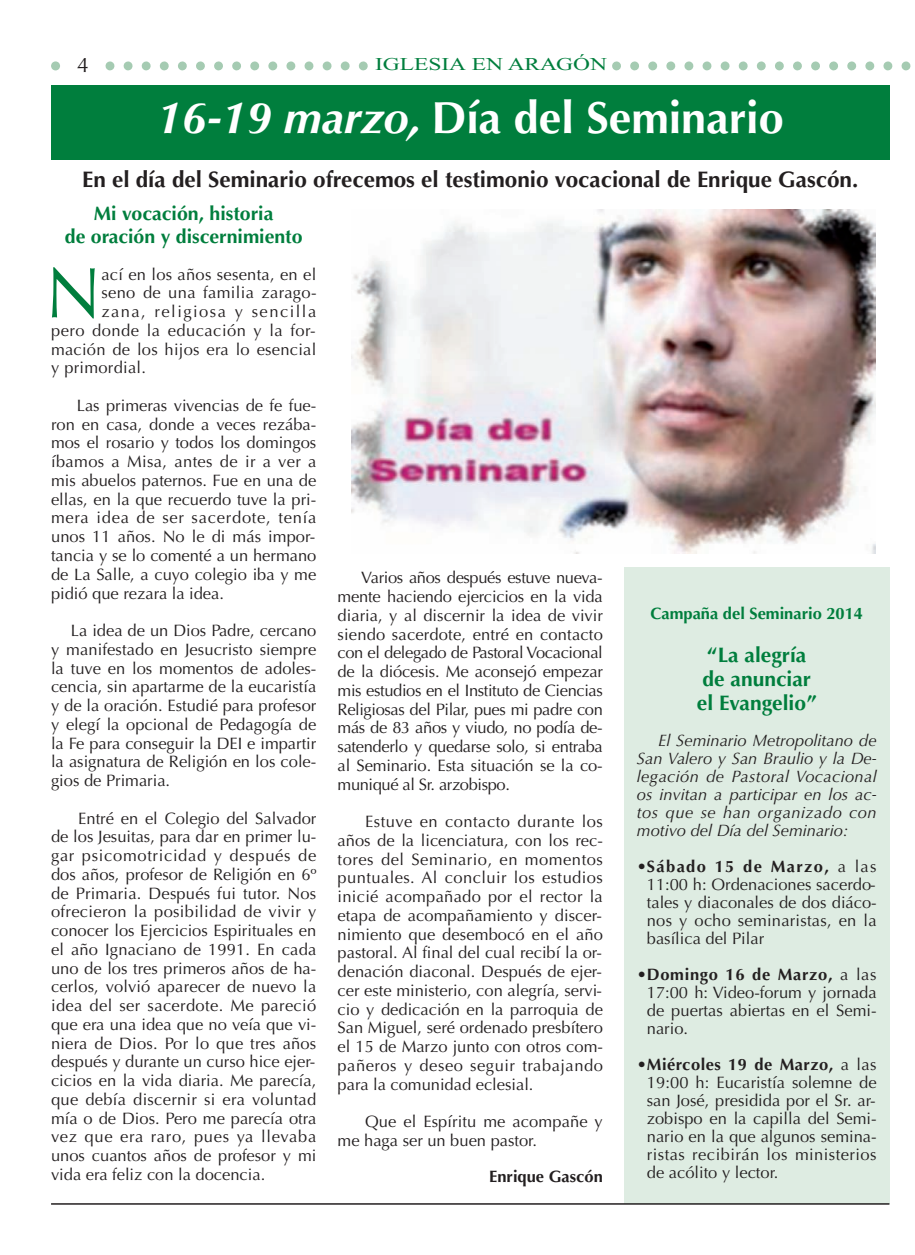
<style>
.page{position:relative;width:915px;height:1255px;background:#fff}
.page>*{position:absolute;margin:0;border:0;box-sizing:border-box;transform-origin:0 0}
.t1{font:71.55px "Optima";color:#007e3d}
.t2{font:700 45px "Optima";color:#fff}
.t3{font:700 22.5px "Optima";color:#231f20}
.t4{font:700 21px/24px "Optima";color:#007e3d;text-align:center}
.t5{font:21px "Optima LT Std";color:#231f20}
.t6{font:700 19.5px/22.5px "Optima";color:#007e3d;text-align:center}
.t7{font:18px "Times New Roman";color:#007e3d;scale:1.3 1}
.t8{font:16.5px/18.8px "Optima";color:#231f20;text-align:justify}
.t9{font:italic 16.5px/18px "Optima";color:#231f20;text-align:justify}
.t10{font:16.5px "Optima";letter-spacing:.03em;color:#231f20}
.t11{font:16.5px "Optima";letter-spacing:.02em;color:#231f20}
.t12{font:16.5px "Optima";letter-spacing:.09em;color:#231f20}
.t13{font:700 16.5px "Optima";color:#007e3d}
.t14{font:700 16.5px "Optima";color:#231f20}
.s1{font-style:italic}
.s2{font-weight:700}
</style>
<div class="page">
<div style="left:623px;top:567px;width:266px;height:636px;background:#deece2"></div>
<svg style="left:51px;top:61px;width:860px;height:9px"></svg>
<div style="left:371px;top:51px;width:239px;height:30px;background:#fff"></div>
<div style="left:69px;top:51px;width:28px;height:30px;background:#fff"></div>
<div style="left:51px;top:85px;width:838px;height:75px;background:#007e3d"></div>
<hr style="left:51px;top:1203px;width:838px;height:1px;background:#231f20">
<img style="left:352px;top:209px;width:523px;height:344px">
<p class="t5" style="left:77px;top:58px;width:13px">4</p>
<p class="t7" style="left:375px;top:58px;width:180px">IGLESIA EN ARAGÓN</p>
<p class="t2" style="left:157px;top:99px;width:628px"><span class="s1">16-19 marzo,</span> Día del Seminario</p>
<p class="t3" style="left:82px;top:170px;width:777px">En el día del Seminario ofrecemos el testimonio vocacional de Enrique Gascón.</p>
<p class="t6" style="left:65px;top:204px;width:239px">Mi vocación, historia<br>de oración y discernimiento</p>
<p class="t1" style="left:45px;top:263px;width:57px">N</p>
<p class="t8" style="left:101px;top:266px;width:216px">ací en los años sesenta, en el</p>
<p class="t11" style="left:101px;top:286px;width:217px">seno de una familia zarago-</p>
<p class="t12" style="left:101px;top:305px;width:216px">zana, religiosa y sencilla</p>
<p class="t10" style="left:51px;top:323px;width:266px">pero donde la educación y la for-</p>
<p class="t8" style="left:51px;top:341px;width:267px">mación de los hijos era lo esencial</p>
<p class="t8" style="left:51px;top:360px;width:96px">y primordial.</p>
<p class="t8" style="left:51px;top:397px;width:267px;text-indent:26px">Las primeras vivencias de fe fue&shy;ron en casa, donde a veces rezába&shy;mos el rosario y todos los domingos íbamos a Misa, antes de ir a ver a mis abuelos paternos. Fue en una de ellas, en la que recuerdo tuve la pri&shy;mera idea de ser sacerdote, tenía unos 11 años. No le di más impor&shy;tancia y se lo comenté a un hermano de La Salle, a cuyo colegio iba y me pidió que rezara la idea.</p>
<p class="t8" style="left:51px;top:622px;width:267px;text-indent:20px">La idea de un Dios Padre, cercano y manifestado en Jesucristo siempre la tuve en los momentos de adoles&shy;cencia, sin apartarme de la eucaristía y de la oración. Estudié para profesor y elegí la opcional de Pedagogía de la Fe para conseguir la DEI e impartir la asignatura de Religión en los cole&shy;gios de Primaria.</p>
<p class="t8" style="left:51px;top:810px;width:267px;text-indent:27px">Entré en el Colegio del Salvador de los Jesuitas, para dar en primer lu&shy;gar psicomotricidad y después de dos años, profesor de Religión en 6º de Primaria. Después fui tutor. Nos ofrecieron la posibilidad de vivir y conocer los Ejercicios Espirituales en el año Ignaciano de 1991. En cada uno de los tres primeros años de ha&shy;cerlos, volvió aparecer de nuevo la idea del ser sacerdote. Me pareció que era una idea que no veía que vi&shy;niera de Dios. Por lo que tres años después y durante un curso hice ejer&shy;cicios en la vida diaria. Me parecía, que debía discernir si era voluntad mía o de Dios. Pero me parecía otra vez que era raro, pues ya llevaba unos cuantos años de profesor y mi vida era feliz con la docencia.</p>
<p class="t8" style="left:337px;top:570px;width:267px;text-indent:23px">Varios años después estuve nueva&shy;mente haciendo ejercicios en la vida diaria, y al discernir la idea de vivir siendo sacerdote, entré en contacto con el delegado de Pastoral Vocacional de la diócesis. Me aconsejó empezar mis estudios en el Instituto de Ciencias Religiosas del Pilar, pues mi padre con más de 83 años y viudo, no podía de&shy;satenderlo y quedarse solo, si entraba al Seminario. Esta situación se la co&shy;muniqué al Sr. arzobispo.</p>
<p class="t8" style="left:337px;top:813px;width:267px;text-indent:27px">Estuve en contacto durante los años de la licenciatura, con los rec&shy;tores del Seminario, en momentos puntuales. Al concluir los estudios inicié acompañado por el rector la etapa de acompañamiento y discer&shy;nimiento que desembocó en el año pastoral. Al final del cual recibí la or&shy;denación diaconal. Después de ejer&shy;cer este ministerio, con alegría, servi&shy;cio y dedicación en la parroquia de San Miguel, seré ordenado presbítero el 15 de Marzo junto con otros com&shy;pañeros y deseo seguir trabajando para la comunidad eclesial.</p>
<p class="t8" style="left:337px;top:1113px;width:267px;text-indent:27px">Que el Espíritu me acompañe y me haga ser un buen pastor.</p>
<p class="t14" style="left:489px;top:1169px;width:115px">Enrique Gascón</p>
<p class="t13" style="left:650px;top:606px;width:214px">Campaña del Seminario 2014</p>
<p class="t4" style="left:696px;top:644px;width:121px">“La alegría de anunciar el Evangelio”</p>
<p class="t9" style="left:636px;top:732px;width:241px;text-indent:21px">El Seminario Metropolitano de San Valero y San Braulio y la De&shy;legación de Pastoral Vocacional os invitan a participar en los ac&shy;tos que se han organizado con motivo del Día del Seminario:</p>
<p class="t8" style="left:646px;top:858px;width:231px;line-height:18px;text-indent:-10px"><span class="s2">•Sábado 15 de Marzo,</span> a las 11:00 h: Ordenaciones sacerdo&shy;tales y diaconales de dos diáco&shy;nos y ocho seminaristas, en la basílica del Pilar</p>
<p class="t8" style="left:646px;top:966px;width:231px;line-height:18px;text-indent:-10px"><span class="s2">•Domingo 16 de Marzo,</span> a las 17:00 h: Video-forum y jornada de puertas abiertas en el Semi&shy;nario.</p>
<p class="t8" style="left:646px;top:1056px;width:231px;line-height:18px;text-indent:-10px"><span class="s2">•Miércoles 19 de Marzo,</span> a las 19:00 h: Eucaristía solemne de san José, presidida por el Sr. ar&shy;zobispo en la capilla del Semi&shy;nario en la que algunos semina&shy;ristas recibirán los ministerios de acólito y lector.</p>
</div>
